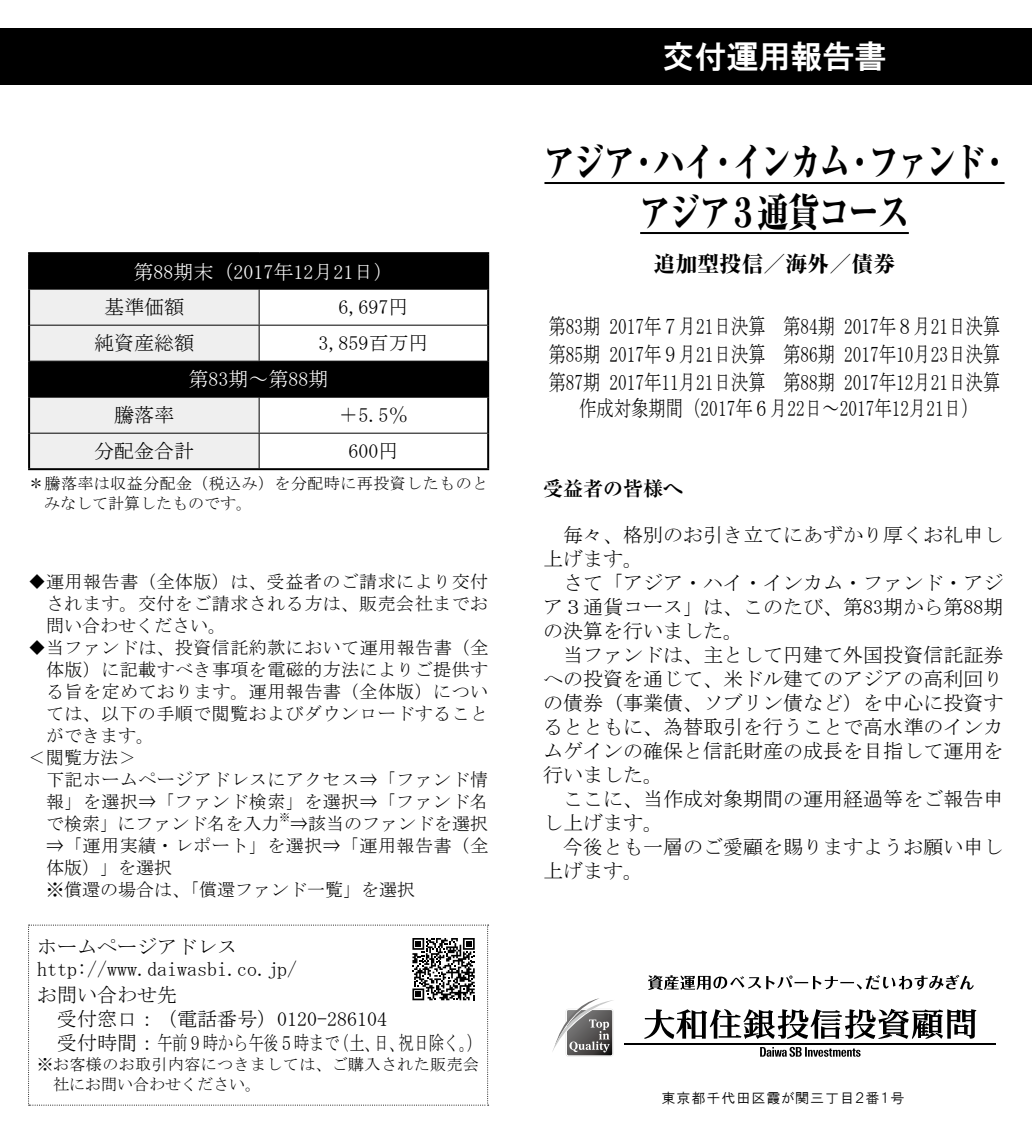
<style>
.page{position:relative;width:1032px;height:1134px;background:#fff}
.page>*{position:absolute;margin:0;border:0;box-sizing:border-box;transform-origin:0 0}
.t1{font:40px/50px "Ryumin Pr 6 Heavy 90 msp RKSJ H";letter-spacing:-.075em;color:#000;text-align:center;scale:.8 1}
.t2{font:32px "HGS Gothic E";color:#fff}
.t3{font:22px/28px "MS Mincho";color:#000;text-align:justify;scale:.79 1}
.t4{font:22px "Ryumin Pr 6 Heavy 90 msp RKSJ H";color:#000}
.t5{font:20px/24px "MS Mincho";color:#000}
.t6{font:20px "MS Mincho";color:#fff}
.t7{font:20px "Ryumin Pro Bold 90 msp RKSJ H";color:#000}
.t8{font:18px/22px "MS Mincho";letter-spacing:.025em;color:#000;text-align:justify}
.t9{font:18px/22px "MS Mincho";color:#000}
.t10{font:16px/20px "MS Mincho";letter-spacing:.025em;color:#000}
.t11{font:14px "HGP Gothic M";letter-spacing:.07em;color:#000}
.t12{font:10.4px "MS Mincho";color:#000}
</style>
<div class="page">
<div style="left:0;top:28px;width:1032px;height:57px;background:#000"></div>
<svg style="left:30px;top:254px;width:457px;height:143px;fill:#000"></svg>
<svg style="left:30px;top:290px;width:229px;height:178px"></svg>
<hr style="left:28px;top:252px;width:231px;height:2px;background:#000">
<hr style="left:28px;top:254px;width:2px;height:35px;background:#000">
<hr style="left:259px;top:252px;width:230px;height:2px;background:#000">
<hr style="left:487px;top:254px;width:2px;height:35px;background:#000">
<hr style="left:28px;top:289px;width:2px;height:36px;background:#000">
<hr style="left:487px;top:289px;width:2px;height:36px;background:#000">
<hr style="left:28px;top:325px;width:2px;height:36px;background:#000">
<hr style="left:487px;top:325px;width:2px;height:36px;background:#000">
<hr style="left:28px;top:361px;width:2px;height:36px;background:#000">
<hr style="left:487px;top:361px;width:2px;height:36px;background:#000">
<hr style="left:28px;top:397px;width:2px;height:36px;background:#000">
<hr style="left:487px;top:397px;width:2px;height:36px;background:#000">
<hr style="left:28px;top:433px;width:2px;height:35px;background:#000">
<hr style="left:487px;top:433px;width:2px;height:35px;background:#000">
<hr style="left:28px;top:468px;width:461px;height:2px;background:#000">
<hr style="left:30px;top:289px;width:457px;height:1px;background:#000">
<hr style="left:259px;top:290px;width:1px;height:35px;background:#000">
<hr style="left:30px;top:325px;width:457px;height:1px;background:#000">
<hr style="left:259px;top:326px;width:1px;height:35px;background:#000">
<hr style="left:30px;top:361px;width:457px;height:1px;background:#000">
<hr style="left:30px;top:397px;width:457px;height:1px;background:#000">
<hr style="left:259px;top:398px;width:1px;height:35px;background:#000">
<hr style="left:30px;top:433px;width:457px;height:1px;background:#000">
<hr style="left:259px;top:434px;width:1px;height:34px;background:#000">
<hr style="left:544px;top:182px;width:460px;height:2px;background:#000">
<hr style="left:640px;top:232px;width:269px;height:2px;background:#000">
<svg style="left:28px;top:925px;width:461px;height:181px"></svg>
<svg style="left:648px;top:975px;width:326px;height:15px"></svg>
<svg style="left:552px;top:998px;width:62px;height:59px"></svg>
<hr style="left:625px;top:1043px;width:371px;height:2px;background:#000">
<svg style="left:644px;top:1009px;width:332px;height:30px"></svg>
<svg style="left:760px;top:1047px;width:100px;height:10px"></svg>
<h2 class="t2" style="left:662px;top:41px;width:225px">交付運用報告書</h2>
<h1 class="t1" style="left:543px;top:143px;width:586px">アジア・ハイ・インカム・ファンド・アジア３通貨コース</h1>
<p class="t4" style="left:653px;top:256px;width:243px">追加型投信／海外／債券</p>
<p class="t6" style="left:134px;top:261px;width:261px">第88期末（2017年12月21日）</p>
<p class="t5" style="left:104px;top:295px;width:81px">基準価額</p>
<p class="t5" style="left:338px;top:295px;width:71px">6,697円</p>
<p class="t5" style="left:94px;top:331px;width:102px">純資産総額</p>
<p class="t5" style="left:318px;top:331px;width:111px">3,859百万円</p>
<p class="t6" style="left:189px;top:369px;width:141px">第83期～第88期</p>
<p class="t5" style="left:114px;top:403px;width:62px">騰落率</p>
<p class="t5" style="left:338px;top:403px;width:71px">＋5.5％</p>
<p class="t5" style="left:94px;top:439px;width:102px">分配金合計</p>
<p class="t5" style="left:348px;top:439px;width:51px">600円</p>
<p class="t10" style="left:44px;top:473px;width:445px;text-indent:-16px">＊騰落率は収益分配金（税込み）を分配時に再投資したものとみなして計算したものです。</p>
<p class="t7" style="left:543px;top:481px;width:141px">受益者の皆様へ</p>
<p class="t5" style="left:543px;top:523px;width:461px;text-indent:20px">毎々、格別のお引き立てにあずかり厚くお礼申し上げます。</p>
<p class="t5" style="left:543px;top:571px;width:461px;text-align:justify;text-indent:20px">さて「アジア・ハイ・インカム・ファンド・アジア３通貨コース」は、このたび、第83期から第88期の決算を行いました。</p>
<p class="t5" style="left:543px;top:643px;width:461px;text-align:justify;text-indent:20px">当ファンドは、主として円建て外国投資信託証券への投資を通じて、米ドル建てのアジアの高利回りの債券（事業債、ソブリン債など）を中心に投資するとともに、為替取引を行うことで高水準のインカムゲインの確保と信託財産の成長を目指して運用を行いました。</p>
<p class="t5" style="left:543px;top:787px;width:461px;text-indent:20px">ここに、当作成対象期間の運用経過等をご報告申し上げます。</p>
<p class="t5" style="left:543px;top:835px;width:461px;text-indent:20px">今後とも一層のご愛顧を賜りますようお願い申し上げます。</p>
<p class="t3" style="left:548px;top:312px;width:573px">第83期 2017年７月21日決算　第84期 2017年８月21日決算第85期 2017年９月21日決算　第86期 2017年10月23日決算第87期 2017年11月21日決算　第88期 2017年12月21日決算</p>
<p class="t3" style="left:579px;top:394px;width:507px">作成対象期間（2017年６月22日～2017年12月21日）</p>
<p class="t8" style="left:46px;top:570px;width:444px;text-indent:-18px">◆ 運用報告書（全体版）は、受益者のご請求により交付されます。交付をご請求される方は、販売会社までお問い合わせください。</p>
<p class="t8" style="left:28px;top:636px;width:462px">◆ 当ファンドは、投資信託約款において運用報告書（全</p>
<p class="t8" style="left:46px;top:658px;width:444px">体版）に記載すべき事項を電磁的方法によりご提供す</p>
<p class="t8" style="left:46px;top:680px;width:444px">る旨を定めております。運用報告書（全体版）につい</p>
<p class="t8" style="left:46px;top:702px;width:444px">ては、以下の手順で閲覧およびダウンロードすること</p>
<p class="t8" style="left:46px;top:724px;width:110px">ができます。</p>
<p class="t8" style="left:28px;top:746px;width:110px">＜閲覧方法＞</p>
<p class="t8" style="left:46px;top:768px;width:444px">下記ホームページアドレスにアクセス⇒「ファンド情</p>
<p class="t8" style="left:46px;top:790px;width:444px">報」を選択⇒「ファンド検索」を選択⇒「ファンド名</p>
<p class="t9" style="left:46px;top:812px;width:235px">で検索」にファンド名を入力</p>
<p class="t12" style="left:280px;top:812px;width:12px">※</p>
<p class="t9" style="left:46px;top:812px;width:444px;text-indent:244px">⇒該当のファンドを選択⇒「運用実績・レポート」を選択⇒「運用報告書（全体版）」を選択<br>※償還の場合は、「償還ファンド一覧」を選択</p>
<p class="t5" style="left:37px;top:935px;width:262px;line-height:22px">ホームページアドレスhttp://www.daiwasbi.co.jp/</p>
<p class="t5" style="left:57px;top:982px;width:426px;text-indent:-20px">お問い合わせ先<br>受付窓口：（電話番号）0120-286104<br>受付時間：午前９時から午後５時まで（土、日、祝日除く。）</p>
<p class="t10" style="left:53px;top:1054px;width:427px;text-indent:-16px">※ お客様のお取引内容につきましては、ご購入された販売会社にお問い合わせください。</p>
<p class="t11" style="left:661px;top:1091px;width:244px">東京都千代田区霞が関三丁目２番１号</p>
</div>
